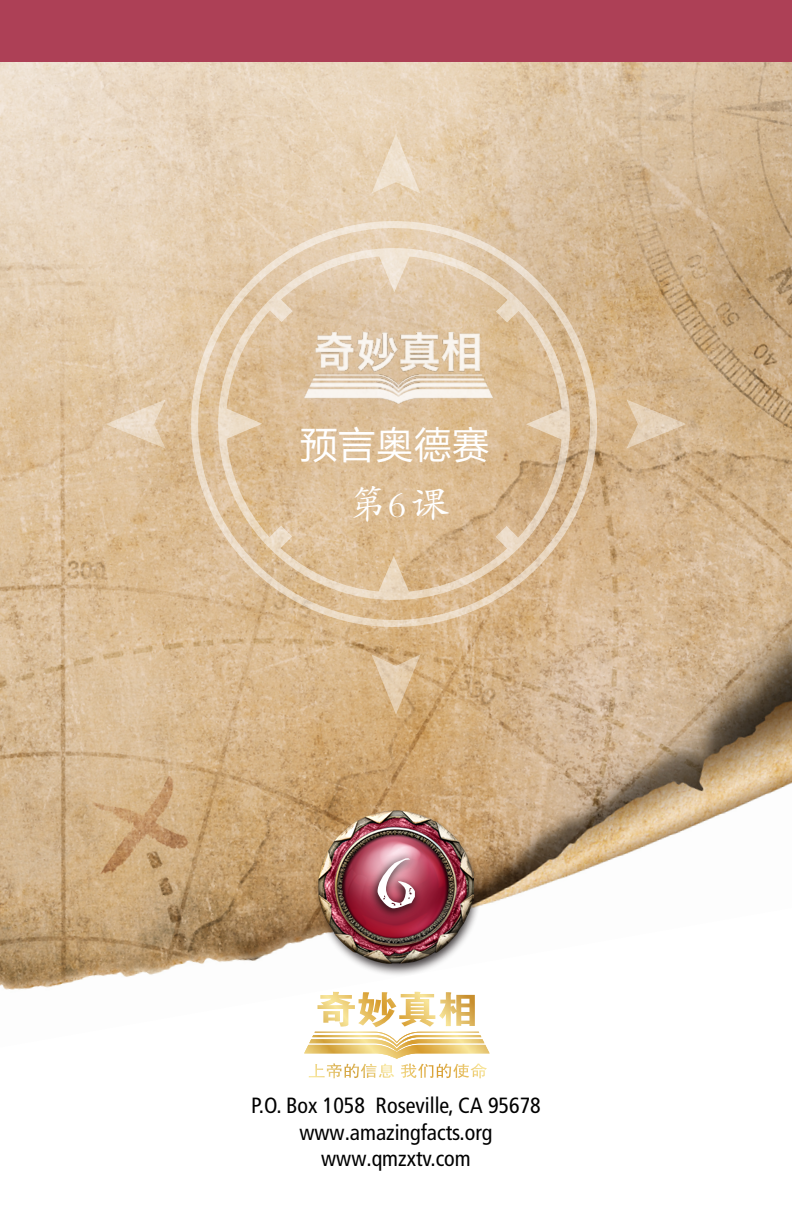
<style>
.page{position:relative;width:792px;height:1224px;background:#fff}
.page>*{position:absolute;margin:0;border:0;box-sizing:border-box;transform-origin:0 0}
.t1{font:700 80px "Carta Marina";color:#fff}
.t2{font:38px "FZLTHK GBK1 0";color:#fff}
.t3{font:38px "FZKTK GBK1 0";color:#fff}
.t4{font:condensed 22px/26.4px "Frutiger LT Pro";color:#000;text-align:center}
</style>
<div class="page">
<img style="left:0;top:62px;width:792px;height:930px">
<div style="left:0;top:0;width:792px;height:62px;background:#ad4056"></div>
<img style="left:308px;top:799px;width:182px;height:181px">
<svg style="left:191px;top:221px;width:406px;height:406px;background:#dcc09d"></svg>
<svg style="left:218px;top:248px;width:352px;height:352px;background:#dcc09c"></svg>
<svg style="left:371px;top:134px;width:50px;height:60px;background:#e9d7bd"></svg>
<svg style="left:371px;top:654px;width:50px;height:61px;background:#d8b88d"></svg>
<svg style="left:105px;top:399px;width:61px;height:50px;background:#e3cdb0"></svg>
<svg style="left:626px;top:399px;width:61px;height:50px;background:#dabf9d"></svg>
<img style="left:318px;top:810px;width:156px;height:153px">
<div style="left:367px;top:852px;width:55px;height:69px;background:#000;opacity:.75"></div>
<img style="left:299px;top:326px;width:200px;height:84px">
<svg style="left:304px;top:992px;width:186px;height:86px"></svg>
<h2 class="t2" style="left:300px;top:424px;width:191px">预言奥德赛</h2>
<h2 class="t3" style="left:350px;top:484px;width:102px">第6课</h2>
<h1 class="t1" style="left:376px;top:836px;width:42px">6</h1>
<p class="t4" style="left:251px;top:1093px;width:291px">P.O. Box 1058 Roseville, CA 95678 www.amazingfacts.org www.qmzxtv.com</p>
</div>
